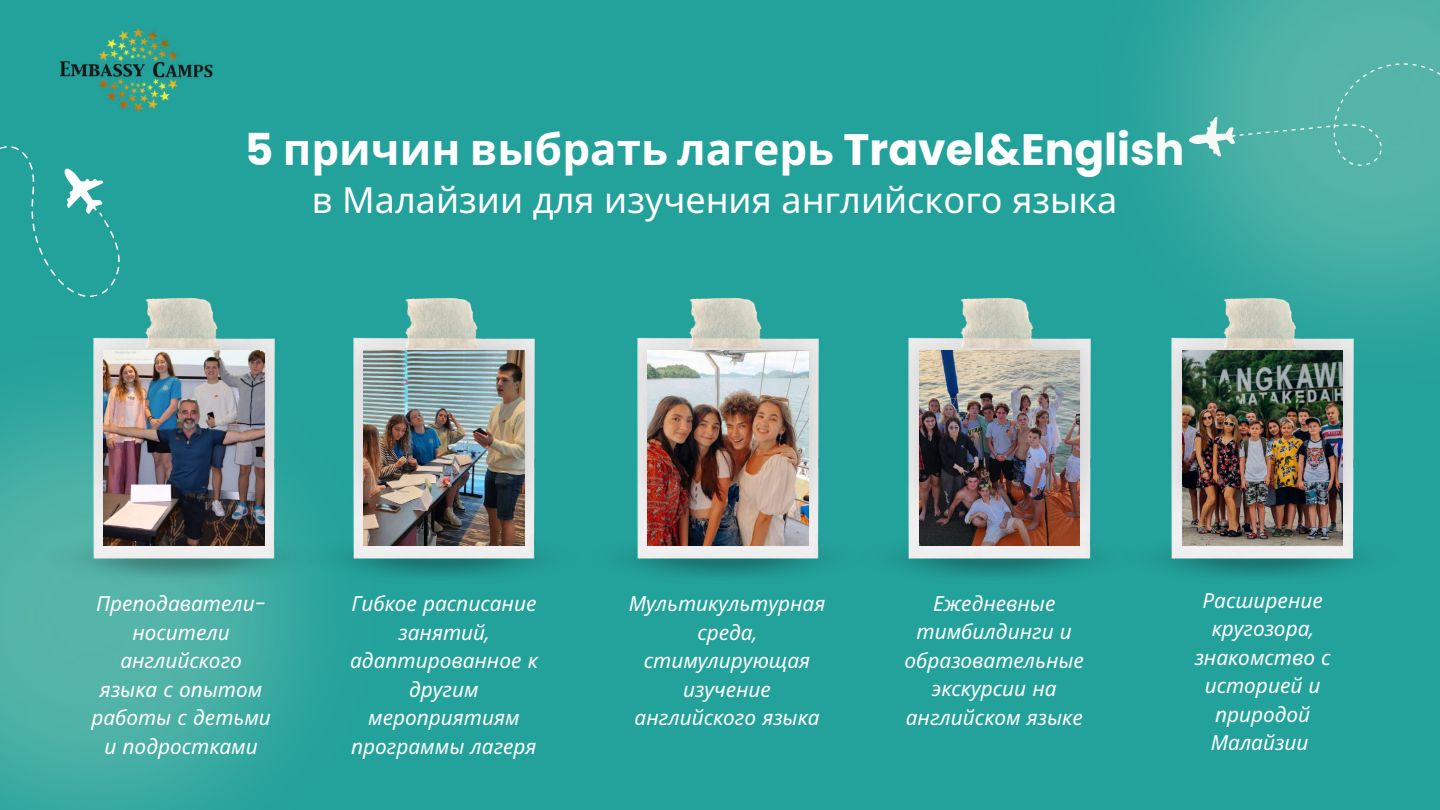
<style>
.page{position:relative;width:1440px;height:810px;background:#23a29b}
.page>*{position:absolute;margin:0;border:0;box-sizing:border-box;transform-origin:0 0}
.t1{font:700 44px "Noto Sans";color:#fff}
.t2{font:36px "Noto Sans";color:#fff}
.t3{font:italic 20.8px/28.5px "Noto Sans";color:#fff;text-align:center}
.s1{font-family:"Poppins"}
</style>
<div class="page">
<img style="left:0;top:298px;width:416px;height:512px">
<img style="left:48px;top:528px;width:260px;height:60px">
<img style="left:308px;top:528px;width:227px;height:60px">
<img style="left:630px;top:552px;width:189px;height:24px">
<img style="left:901px;top:528px;width:190px;height:48px">
<img style="left:93px;top:299px;width:182px;height:259px">
<img style="left:104px;top:351px;width:160px;height:194px">
<img style="left:353px;top:299px;width:182px;height:259px">
<img style="left:364px;top:351px;width:160px;height:194px">
<img style="left:637px;top:299px;width:182px;height:259px">
<img style="left:648px;top:351px;width:160px;height:194px">
<img style="left:909px;top:299px;width:181px;height:259px">
<img style="left:919px;top:351px;width:161px;height:194px">
<svg style="left:0;top:146px;width:130px;height:176px"></svg>
<img style="left:61px;top:28px;width:151px;height:83px">
<img style="left:1164px;top:528px;width:190px;height:48px">
<img style="left:1172px;top:429px;width:181px;height:129px">
<img style="left:1182px;top:429px;width:161px;height:116px">
<img style="left:1056px;top:0;width:384px;height:429px">
<h1 class="t1" style="left:245px;top:118px;width:941px"><span class="s1">5</span> причин выбрать лагерь <span class="s1">Travel&amp;English</span></h1>
<h2 class="t2" style="left:312px;top:174px;width:807px">в Малайзии для изучения английского языка</h2>
<p class="t3" style="left:91px;top:589px;width:181px">Преподаватели&shy;носители английского языка с опытом работы с детьми и подростками</p>
<p class="t3" style="left:350px;top:589px;width:189px">Гибкое расписание занятий<span class="s1">, </span>адаптированное к другим мероприятиям программы лагеря</p>
<p class="t3" style="left:629px;top:589px;width:198px">Мультикультурная среда<span class="s1">, </span>стимулирующая изучение английского языка</p>
<p class="t3" style="left:905px;top:588px;width:181px">Ежедневные тимбилдинги и образовательные экскурсии на английском языке</p>
<p class="t3" style="left:1195px;top:585px;width:137px">Расширение кругозора<span class="s1">, </span>знакомство с историей и природой<br>Малайзии</p>
</div>
